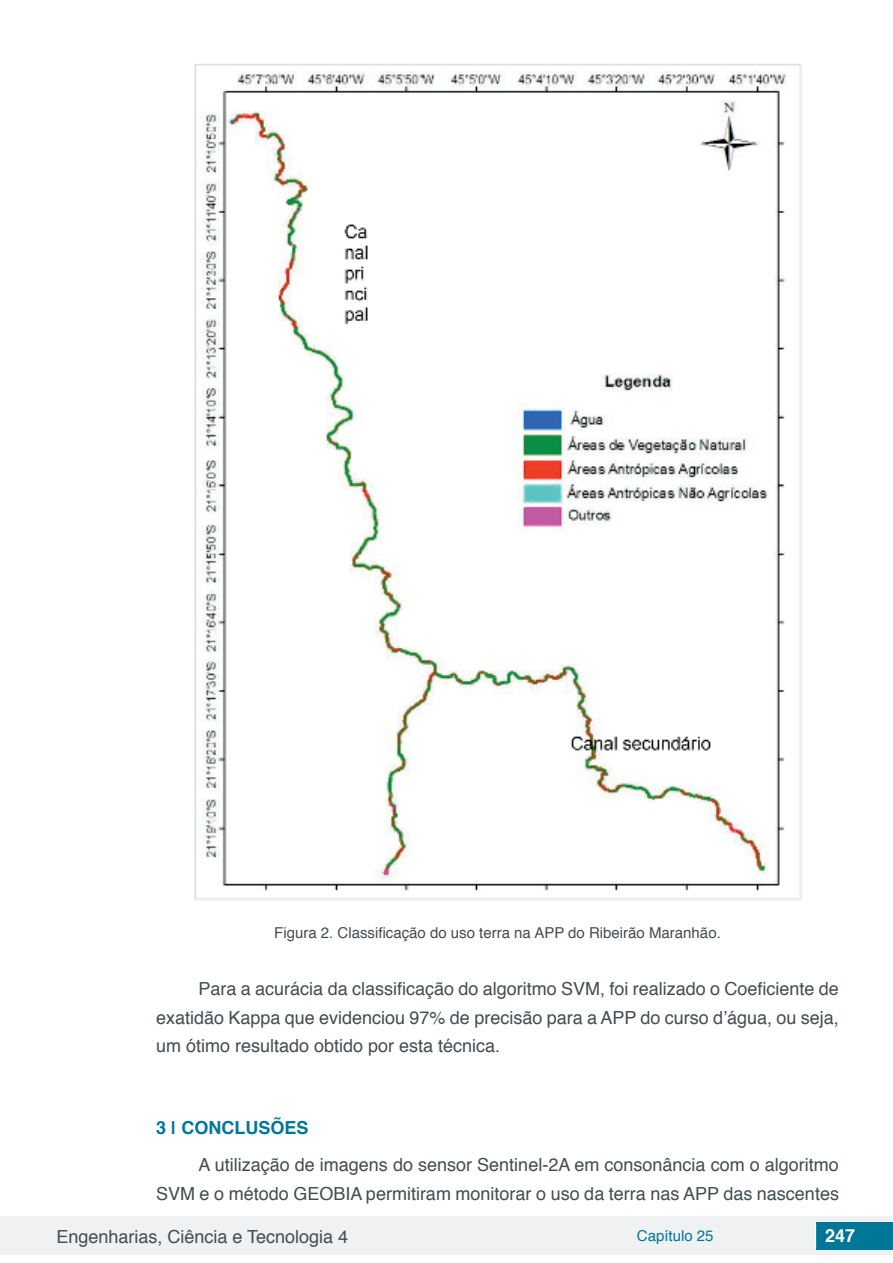
<style>
.page{position:relative;width:893px;height:1263px;background:#fff}
.page>*{position:absolute;margin:0;border:0;box-sizing:border-box;transform-origin:0 0}
.t1{font:18px/28.5px "Helvetica";color:#434c52;text-align:justify}
.t2{font:700 18px "Helvetica";color:#007699}
.t3{font:700 18px "Helvetica";color:#fff}
.t4{font:15px "Helvetica";color:#434c52}
.t5{font:15px "Helvetica";color:#007699}
</style>
<div class="page">
<div style="left:1px;top:1216px;width:891px;height:38px;background:#f0f1f2"></div>
<div style="left:816px;top:1222px;width:77px;height:27px;background:#007699"></div>
<svg style="left:815px;top:1224px;width:1px;height:24px"></svg>
<img style="left:194px;top:64px;width:608px;height:836px">
<p class="t4" style="left:274px;top:921px;width:448px">Figura 2. Classificação do uso terra na APP do Ribeirão Maranhão.</p>
<p class="t1" style="left:156px;top:975px;width:684px;text-indent:43px">Para a acurácia da classificação do algoritmo SVM, foi realizado o Coeficiente de exatidão Kappa que evidenciou 97% de precisão para a APP do curso d’água, ou seja, um ótimo resultado obtido por esta técnica.</p>
<p class="t2" style="left:156px;top:1113px;width:154px">3 | CONCLUSÕES</p>
<p class="t1" style="left:156px;top:1151px;width:684px;text-align:right">A utilização de imagens do sensor Sentinel-2A em consonância com o algoritmo<br>SVM e o método GEOBIA permitiram monitorar o uso da terra nas APP das nascentes</p>
<p class="t1" style="left:56px;top:1223px;width:293px">Engenharias, Ciência e Tecnologia 4</p>
<p class="t5" style="left:637px;top:1224px;width:78px">Capítulo 25</p>
<p class="t3" style="left:825px;top:1221px;width:32px">247</p>
</div>
